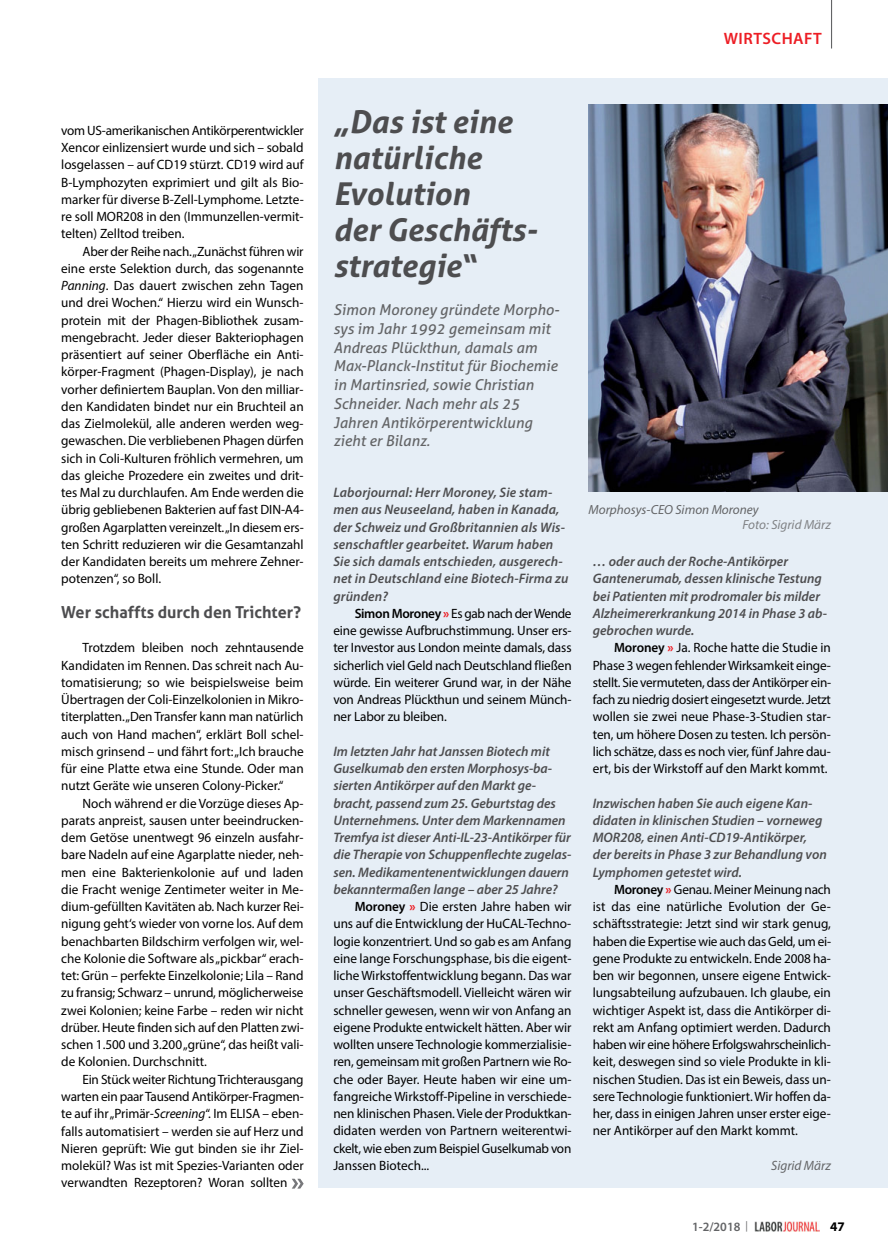
<style>
.page{position:relative;width:888px;height:1258px;background:#fff}
.page>*{position:absolute;margin:0;border:0;box-sizing:border-box;transform-origin:0 0}
.t1{font:italic 700 31.5px/36px "Aller";color:#4d4d4f}
.t2{font:700 16.5px "Aller";color:#4d4d4f}
.t3{font:600 16.5px "Myriad Pro";letter-spacing:.03em;color:#ed1d24}
.t4{font:italic 15px/18.8px "Aller";color:#636466}
.t5{font:italic 600 13.8px/17.2px "Myriad Pro";color:#4d4d4f}
.t6{font:13.5px/17.2px "Myriad Pro";color:#000;text-align:justify}
.t7{font:13.5px "Myriad Pro";letter-spacing:-.02em;color:#000}
.t8{font:italic 13.5px "Myriad Pro";color:#636466}
.t9{font:italic 13.2px/15px "Myriad Pro";color:#636466}
.t10{font:700 13.2px "Myriad Pro";color:#000}
.t11{font:600 12.75px "Myriad Pro";color:#636466}
.s1{font-style:italic}
.s2{font-weight:600}
.s3{font-weight:700;color:#ed1d24}
.s4{color:#808285}
.s5{font-weight:400;font-size:10.5px}
</style>
<div class="page">
<img style="left:755px;top:1221px;width:65px;height:11px">
<hr style="left:831px;top:0;width:1px;height:49px;background:#636466">
<div style="left:319px;top:78px;width:569px;height:1110px;background:#e6eef6"></div>
<img style="left:589px;top:104px;width:299px;height:388px">
<svg style="left:292px;top:1179px;width:12px;height:9px"></svg>
<p class="t7" style="left:61px;top:122px;width:244px">vom US-amerikanischen Antikörperentwickler</p>
<p class="t6" style="left:61px;top:139px;width:244px">Xencor einlizensiert wurde und sich – sobald</p>
<p class="t6" style="left:61px;top:156px;width:244px">losgelassen – auf CD19 stürzt. CD19 wird auf</p>
<p class="t6" style="left:61px;top:173px;width:244px">B-Lymphozyten exprimiert und gilt als Bio-</p>
<p class="t6" style="left:61px;top:190px;width:244px">marker für diverse B-Zell-Lymphome. Letzte-</p>
<p class="t6" style="left:61px;top:208px;width:244px">re soll MOR208 in den (Immunzellen-vermit-</p>
<p class="t6" style="left:61px;top:225px;width:125px">telten) Zelltod treiben.</p>
<p class="t6" style="left:83px;top:242px;width:223px">Aber der Reihe nach. „Zunächst führen wir</p>
<p class="t6" style="left:61px;top:259px;width:244px">eine erste Selektion durch, das sogenannte</p>
<p class="t6" style="left:61px;top:277px;width:244px"><span class="s1">Panning</span>. Das dauert zwischen zehn Tagen</p>
<p class="t6" style="left:61px;top:294px;width:244px">und drei Wochen.“ Hierzu wird ein Wunsch-</p>
<p class="t6" style="left:61px;top:311px;width:244px">protein mit der Phagen-Bibliothek zusam-</p>
<p class="t6" style="left:61px;top:328px;width:244px">mengebracht. Jeder dieser Bakteriophagen</p>
<p class="t6" style="left:61px;top:346px;width:244px">präsentiert auf seiner Oberfläche ein Anti-</p>
<p class="t6" style="left:61px;top:363px;width:244px">körper-Fragment (Phagen-Display), je nach</p>
<p class="t6" style="left:61px;top:380px;width:244px">vorher definiertem Bauplan. Von den milliar-</p>
<p class="t6" style="left:61px;top:397px;width:244px">den Kandidaten bindet nur ein Bruchteil an</p>
<p class="t6" style="left:61px;top:415px;width:244px">das Zielmolekül, alle anderen werden weg-</p>
<p class="t6" style="left:61px;top:432px;width:244px">gewaschen. Die verbliebenen Phagen dürfen</p>
<p class="t6" style="left:61px;top:449px;width:244px">sich in Coli-Kulturen fröhlich vermehren, um</p>
<p class="t6" style="left:61px;top:466px;width:244px">das gleiche Prozedere ein zweites und drit-</p>
<p class="t6" style="left:61px;top:484px;width:244px">tes Mal zu durchlaufen. Am Ende werden die</p>
<p class="t6" style="left:61px;top:501px;width:244px">übrig gebliebenen Bakterien auf fast DIN-A4-</p>
<p class="t6" style="left:61px;top:518px;width:244px">großen Agarplatten vereinzelt. „In diesem ers-</p>
<p class="t6" style="left:61px;top:535px;width:244px">ten Schritt reduzieren wir die Gesamtanzahl</p>
<p class="t6" style="left:61px;top:553px;width:244px">der Kandidaten bereits um mehrere Zehner-</p>
<p class="t6" style="left:61px;top:570px;width:101px">potenzen“, so Boll.</p>
<p class="t2" style="left:61px;top:602px;width:241px">Wer schaffts durch den Trichter?</p>
<p class="t6" style="left:83px;top:639px;width:223px">Trotzdem bleiben noch zehntausende</p>
<p class="t6" style="left:61px;top:656px;width:244px">Kandidaten im Rennen. Das schreit nach Au-</p>
<p class="t6" style="left:61px;top:673px;width:244px">tomatisierung; so wie beispielsweise beim</p>
<p class="t6" style="left:61px;top:691px;width:244px">Übertragen der Coli-Einzelkolonien in Mikro-</p>
<p class="t6" style="left:61px;top:708px;width:244px">titerplatten. „Den Transfer kann man natürlich</p>
<p class="t6" style="left:61px;top:725px;width:244px">auch von Hand machen“, erklärt Boll schel-</p>
<p class="t6" style="left:61px;top:742px;width:244px">misch grinsend – und fährt fort: „Ich brauche</p>
<p class="t6" style="left:61px;top:760px;width:244px">für eine Platte etwa eine Stunde. Oder man</p>
<p class="t6" style="left:61px;top:777px;width:224px">nutzt Geräte wie unseren Colony-Picker.“</p>
<p class="t6" style="left:83px;top:794px;width:223px">Noch während er die Vorzüge dieses Ap-</p>
<p class="t6" style="left:61px;top:811px;width:244px">parats anpreist, sausen unter beeindrucken-</p>
<p class="t6" style="left:61px;top:829px;width:244px">dem Getöse unentwegt 96 einzeln ausfahr-</p>
<p class="t6" style="left:61px;top:846px;width:244px">bare Nadeln auf eine Agarplatte nieder, neh-</p>
<p class="t6" style="left:61px;top:863px;width:244px">men eine Bakterienkolonie auf und laden</p>
<p class="t6" style="left:61px;top:880px;width:244px">die Fracht wenige Zentimeter weiter in Me-</p>
<p class="t6" style="left:61px;top:898px;width:244px">dium-gefüllten Kavitäten ab. Nach kurzer Rei-</p>
<p class="t6" style="left:61px;top:915px;width:244px">nigung geht‘s wieder von vorne los. Auf dem</p>
<p class="t6" style="left:61px;top:932px;width:244px">benachbarten Bildschirm verfolgen wir, wel-</p>
<p class="t6" style="left:61px;top:949px;width:244px">che Kolonie die Software als „pickbar“ erach-</p>
<p class="t6" style="left:61px;top:967px;width:244px">tet: Grün – perfekte Einzelkolonie; Lila – Rand</p>
<p class="t6" style="left:61px;top:984px;width:244px">zu fransig; Schwarz – unrund, möglicherweise</p>
<p class="t6" style="left:61px;top:1001px;width:244px">zwei Kolonien; keine Farbe – reden wir nicht</p>
<p class="t6" style="left:61px;top:1018px;width:244px">drüber. Heute finden sich auf den Platten zwi-</p>
<p class="t6" style="left:61px;top:1036px;width:244px">schen 1.500 und 3.200 „grüne“, das heißt vali-</p>
<p class="t6" style="left:61px;top:1053px;width:147px">de Kolonien. Durchschnitt.</p>
<p class="t7" style="left:83px;top:1071px;width:223px">Ein Stück weiter Richtung Trichterausgang</p>
<p class="t7" style="left:61px;top:1088px;width:244px">warten ein paar Tausend Antikörper-Fragmen-</p>
<p class="t6" style="left:61px;top:1105px;width:244px">te auf ihr „Primär<span class="s1">-Screening</span>“. Im ELISA – eben-</p>
<p class="t6" style="left:61px;top:1122px;width:244px">falls automatisiert – werden sie auf Herz und</p>
<p class="t6" style="left:61px;top:1139px;width:244px">Nieren geprüft: Wie gut binden sie ihr Ziel-</p>
<p class="t6" style="left:61px;top:1156px;width:244px">molekül? Was ist mit Spezies-Varianten oder</p>
<p class="t6" style="left:61px;top:1174px;width:228px">verwandten Rezeptoren? Woran sollten</p>
<p class="t3" style="left:724px;top:28px;width:100px">WirtsCHAFt</p>
<p class="t1" style="left:333px;top:104px;width:205px">„Das ist eine natürliche<br>Evolution<br>der Geschäfts&shy;strategie“</p>
<p class="t4" style="left:333px;top:300px;width:228px">Simon Moroney gründete Morpho&shy;sys im Jahr 1992 gemeinsam mit<br>Andreas Plückthun, damals am<br>Max-Planck-Institut für Biochemie in Martinsried, sowie Christian<br>Schneider. Nach mehr als 25<br>Jahren Antikörperentwicklung zieht er Bilanz.</p>
<p class="t5" style="left:333px;top:483px;width:237px">Laborjournal: Herr Moroney, Sie stam&shy;men aus Neuseeland, haben in Kanada, der Schweiz und Großbritannien als Wis&shy;senschaftler gearbeitet. Warum haben Sie sich damals entschieden, ausgerech&shy;net in Deutschland eine Biotech-Firma zu gründen?</p>
<p class="t6" style="left:333px;top:604px;width:240px;text-indent:21px"><span class="s2">simon moroney</span> <span class="s3">»</span> Es gab nach der Wende eine gewisse Aufbruchstimmung. Unser ers&shy;ter Investor aus London meinte damals, dass sicherlich viel Geld nach Deutschland fließen würde. Ein weiterer Grund war, in der Nähe von Andreas Plückthun und seinem Münch&shy;ner Labor zu bleiben.</p>
<p class="t5" style="left:333px;top:742px;width:239px">Im letzten Jahr hat Janssen Biotech mit Guselkumab den ersten Morphosys-ba&shy;sierten Antikörper auf den Markt ge&shy;bracht, passend zum 25. Geburtstag des Unternehmens. Unter dem Markennamen Tremfya ist dieser Anti-IL-23-Antikörper für die Therapie von Schuppenflechte zugelas&shy;sen. Medikamentenentwicklungen dauern bekanntermaßen lange – aber 25 Jahre?</p>
<p class="t6" style="left:333px;top:898px;width:240px;text-indent:21px"><span class="s2">moroney</span> <span class="s3">»</span> Die ersten Jahre haben wir uns auf die Entwicklung der HuCAL-Techno&shy;logie konzentriert. Und so gab es am Anfang eine lange Forschungsphase, bis die eigent&shy;liche Wirkstoffentwicklung begann. Das war unser Geschäftsmodell. Vielleicht wären wir schneller gewesen, wenn wir von Anfang an eigene Produkte entwickelt hätten. Aber wir wollten unsere Technologie kommerzialisie&shy;ren, gemeinsam mit großen Partnern wie Ro&shy;che oder Bayer. Heute haben wir eine um&shy;fangreiche Wirkstoff-Pipeline in verschiede&shy;nen klinischen Phasen. Viele der Produktkan&shy;didaten werden von Partnern weiterentwi&shy;ckelt, wie eben zum Beispiel Guselkumab von Janssen Biotech...</p>
<p class="t9" style="left:742px;top:502px;width:90px;text-indent:-154px">Morphosys-CEO Simon Moroney<br><span class="s4">Foto: Sigrid März</span></p>
<p class="t5" style="left:593px;top:552px;width:236px">… oder auch der Roche-Antikörper Gantenerumab, dessen klinische Testung bei Patienten mit prodromaler bis milder Alzheimererkrankung 2014 in Phase 3 ab&shy;gebrochen wurde.</p>
<p class="t6" style="left:593px;top:639px;width:240px;text-indent:21px"><span class="s2">moroney</span> <span class="s3">»</span> Ja. Roche hatte die Studie in Phase 3 wegen fehlender Wirksamkeit einge&shy;stellt. Sie vermuteten, dass der Antikörper ein&shy;fach zu niedrig dosiert eingesetzt wurde. Jetzt wollen sie zwei neue Phase-3-Studien star&shy;ten, um höhere Dosen zu testen. Ich persön&shy;lich schätze, dass es noch vier, fünf Jahre dau&shy;ert, bis der Wirkstoff auf den Markt kommt.</p>
<p class="t5" style="left:593px;top:794px;width:235px">Inzwischen haben Sie auch eigene Kan&shy;didaten in klinischen Studien – vorneweg MOR208, einen Anti-CD19-Antikörper, der bereits in Phase 3 zur Behandlung von Lymphomen getestet wird.</p>
<p class="t6" style="left:593px;top:880px;width:240px;text-indent:21px"><span class="s2">moroney</span> <span class="s3">»</span> Genau. Meiner Meinung nach ist das eine natürliche Evolution der Ge&shy;schäftsstrategie: Jetzt sind wir stark genug, haben die Expertise wie auch das Geld, um ei&shy;gene Produkte zu entwickeln. Ende 2008 ha&shy;ben wir begonnen, unsere eigene Entwick&shy;lungsabteilung aufzubauen. Ich glaube, ein wichtiger Aspekt ist, dass die Antikörper di&shy;rekt am Anfang optimiert werden. Dadurch haben wir eine höhere Erfolgswahrscheinlich&shy;keit, deswegen sind so viele Produkte in kli&shy;nischen Studien. Das ist ein Beweis, dass un&shy;sere Technologie funktioniert. Wir hoffen da&shy;her, dass in einigen Jahren unser erster eige&shy;ner Antikörper auf den Markt kommt.</p>
<p class="t8" style="left:771px;top:1157px;width:61px">Sigrid März</p>
<p class="t11" style="left:692px;top:1218px;width:57px">1-2/2018 <span class="s5">|</span></p>
<p class="t10" style="left:830px;top:1218px;width:16px">47</p>
</div>
